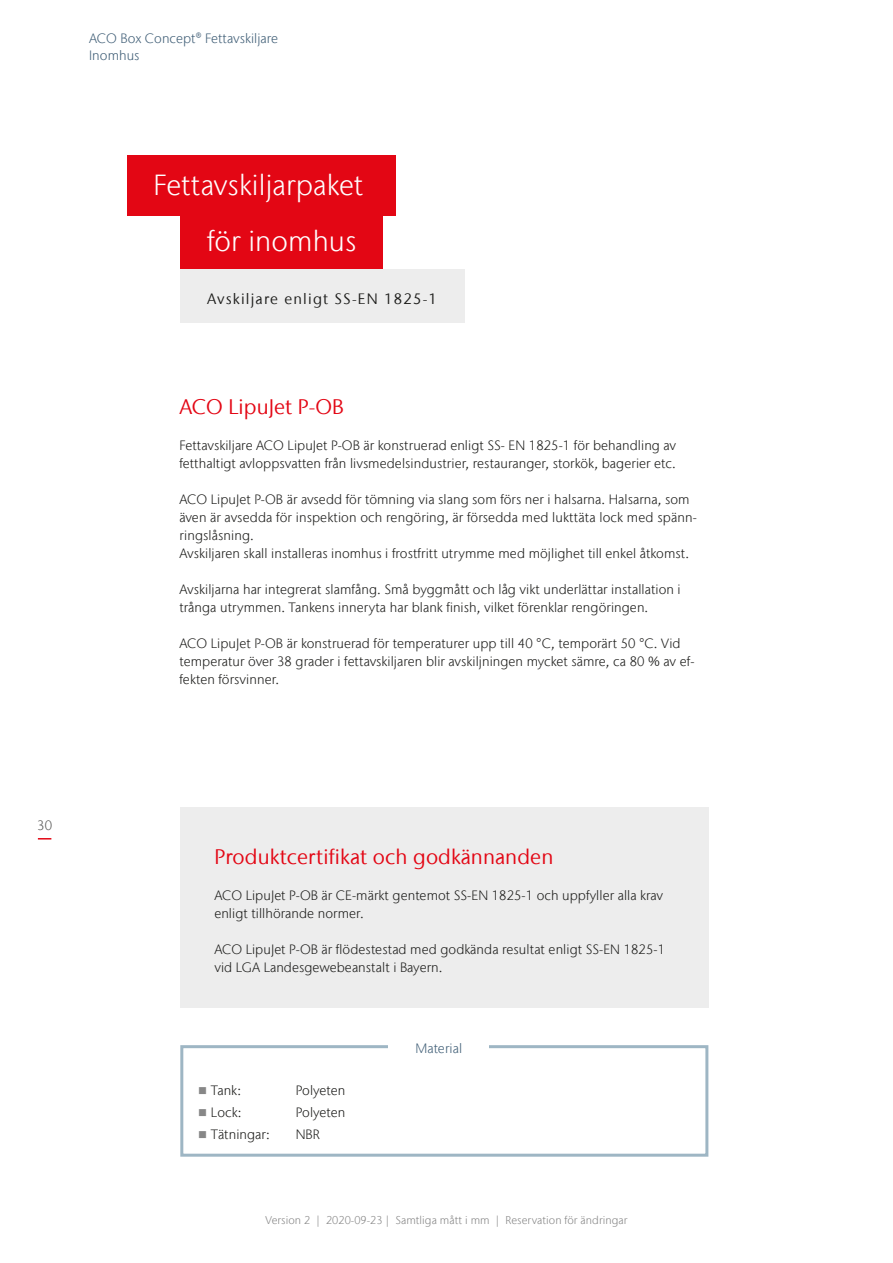
<style>
.page{position:relative;width:893px;height:1263px;background:#fff}
.page>*{position:absolute;margin:0;border:0;box-sizing:border-box;transform-origin:0 0}
.t1{font:300 28.95px "Stone Sans IIITC Com";letter-spacing:.005em;color:#fff}
.t2{font:21px "Stone Sans IIITC Com";letter-spacing:.005em;color:#e30614}
.t3{font:15px "Stone Sans IIITC Com";letter-spacing:.08em;color:#1d1d1b}
.t4{font:300 13.5px/18px "Stone Sans IIITC Com";letter-spacing:.005em;color:#1d1d1b}
.t5{font:300 13.5px/17.9px "Stone Sans IIITC Com";letter-spacing:.005em;color:#415f77}
.t6{font:300 13.5px "Stone Sans IIITC Com";color:#575756}
.t7{font:300 11.25px "Stone Sans IIITC Com";letter-spacing:.005em;color:#878787}
.s1{color:#878787}
</style>
<div class="page">
<div style="left:180px;top:215px;width:203px;height:54px;background:#e30614"></div>
<div style="left:127px;top:155px;width:268px;height:60px;background:#e30614"></div>
<div style="left:180px;top:270px;width:285px;height:53px;background:#ededed"></div>
<div style="left:180px;top:807px;width:528px;height:201px;background:#ededed"></div>
<div style="left:180px;top:1045px;width:528px;height:112px;border:3px solid #9eb6c4"></div>
<div style="left:389px;top:1027px;width:100px;height:38px;background:#fff"></div>
<svg style="left:38px;top:838px;width:13px;height:1px"></svg>
<p class="t5" style="left:89px;top:29px;width:191px">ACO Box Concept® Fettavskiljare<br>Inomhus</p>
<h1 class="t1" style="left:154px;top:167px;width:211px">Fettavskiljarpaket</h1>
<h1 class="t1" style="left:207px;top:223px;width:151px">för inomhus</h1>
<p class="t3" style="left:207px;top:289px;width:231px">Avskiljare enligt SS-EN 1825-1</p>
<h2 class="t2" style="left:179px;top:394px;width:166px">ACO LipuJet P-OB</h2>
<p class="t4" style="left:179px;top:436px;width:498px">Fettavskiljare ACO LipuJet P-OB är konstruerad enligt SS- EN 1825-1 för behandling av fetthaltigt avloppsvatten från livsmedelsindustrier, restauranger, storkök, bagerier etc.</p>
<p class="t4" style="left:179px;top:490px;width:519px">ACO LipuJet P-OB är avsedd för tömning via slang som förs ner i halsarna. Halsarna, som även är avsedda för inspektion och rengöring, är försedda med lukttäta lock med spänn&shy;ringslåsning.<br>Avskiljaren skall installeras inomhus i frostfritt utrymme med möjlighet till enkel åtkomst.</p>
<p class="t4" style="left:179px;top:580px;width:503px">Avskiljarna har integrerat slamfång. Små byggmått och låg vikt underlättar installation i trånga utrymmen. Tankens inneryta har blank finish, vilket förenklar rengöringen.</p>
<p class="t4" style="left:179px;top:634px;width:516px">ACO LipuJet P-OB är konstruerad för temperaturer upp till 40 °C, temporärt 50 °C. Vid temperatur över 38 grader i fettavskiljaren blir avskiljningen mycket sämre, ca 80 % av ef&shy;fekten försvinner.</p>
<p class="t6" style="left:37px;top:816px;width:16px">30</p>
<h2 class="t2" style="left:214px;top:844px;width:341px">Produktcertifikat och godkännanden</h2>
<p class="t4" style="left:214px;top:886px;width:450px">ACO LipuJet P-OB är CE-märkt gentemot SS-EN 1825-1 och uppfyller alla krav enligt tillhörande normer.</p>
<p class="t4" style="left:214px;top:940px;width:452px">ACO LipuJet P-OB är flödestestad med godkända resultat enligt SS-EN 1825-1 vid LGA Landesgewebeanstalt i Bayern.</p>
<p class="t4" style="left:198px;top:1081px;width:44px"><span class="s1">■</span> Tank:</p>
<p class="t4" style="left:296px;top:1081px;width:51px">Polyeten</p>
<p class="t4" style="left:198px;top:1103px;width:45px"><span class="s1">■</span> Lock:</p>
<p class="t4" style="left:296px;top:1103px;width:51px">Polyeten</p>
<p class="t4" style="left:198px;top:1125px;width:73px"><span class="s1">■</span> Tätningar:</p>
<p class="t4" style="left:296px;top:1125px;width:26px">NBR</p>
<p class="t5" style="left:415px;top:1039px;width:48px">Material</p>
<p class="t7" style="left:265px;top:1213px;width:363px">Version 2 | 2020-09-23 | Samtliga mått i mm | Reservation för ändringar</p>
</div>
